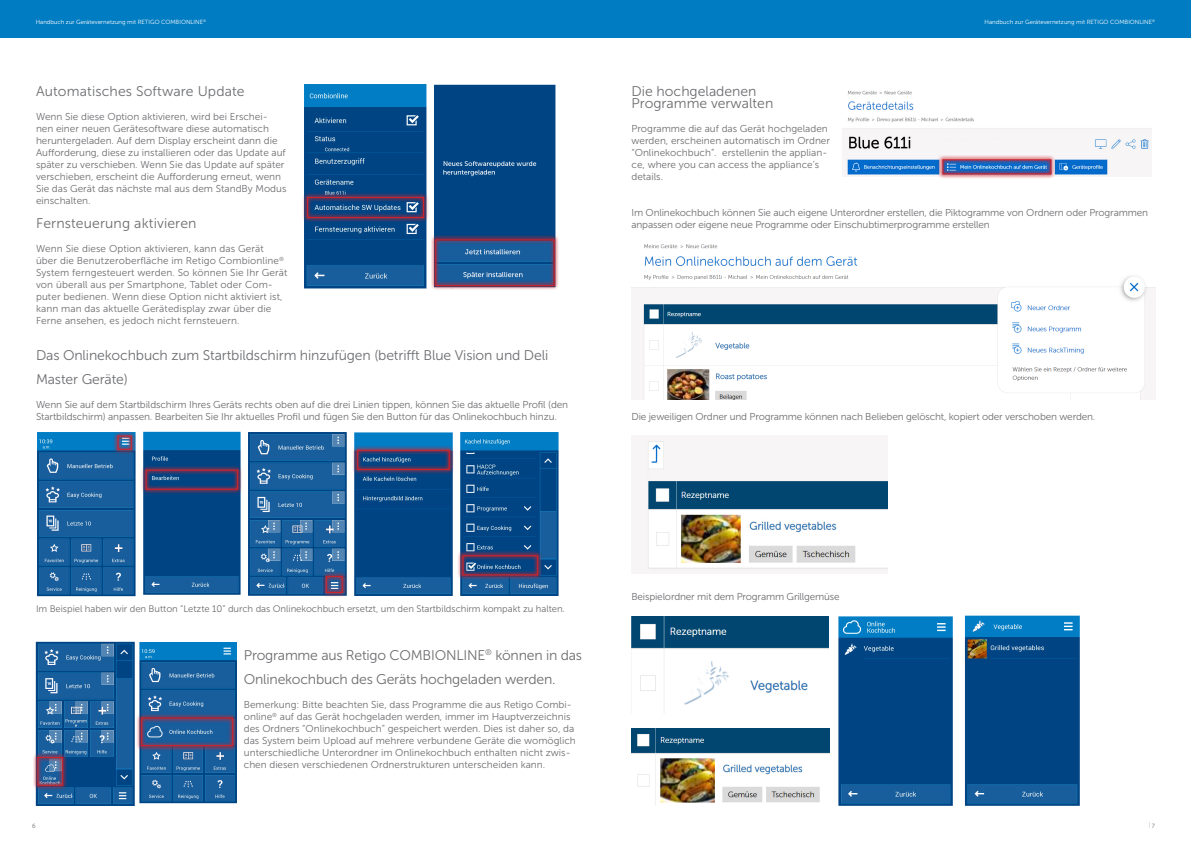
<style>
.page{position:relative;width:1191px;height:842px;background:#fff}
.page>*{position:absolute;margin:0;border:0;box-sizing:border-box;transform-origin:0 0}
.TEXT_1{font:14px/24px "Museo Sans 300";letter-spacing:-.01em;color:#6c6d70}
.TEXT_1-2{font:14px "Museo Sans 300";letter-spacing:.01em;color:#6c6d70}
.TEXT_1-3{font:10px/12px "Museo Sans 300";color:#6c6d70}
.TEXT_1-4{font:9.5px "Museo Sans 300";letter-spacing:-.005em;color:#6c6d70}
.t1{font:6px "Museo Sans 300";color:#fff}
.t2{font:6px "Museo Sans 300";color:#adaeb2}
.t3{font:6px "Museo Sans 300";color:#636366}
.s1{color:#636366}
</style>
<div class="page">
<div style="left:0;top:0;width:1191px;height:38px;background:#007cc2"></div>
<img style="left:248px;top:432px;width:99px;height:164px">
<img style="left:354px;top:432px;width:99px;height:164px">
<img style="left:460px;top:432px;width:99px;height:164px">
<img style="left:37px;top:432px;width:99px;height:164px">
<img style="left:143px;top:432px;width:98px;height:163px">
<img style="left:35px;top:641px;width:100px;height:165px">
<img style="left:139px;top:642px;width:98px;height:161px">
<img style="left:631px;top:244px;width:524px;height:155px">
<img style="left:647px;top:439px;width:241px;height:133px">
<img style="left:631px;top:617px;width:197px;height:88px">
<img style="left:631px;top:729px;width:198px;height:77px">
<img style="left:838px;top:616px;width:115px;height:190px">
<img style="left:964px;top:615px;width:115px;height:190px">
<img style="left:304px;top:84px;width:123px;height:205px">
<div style="left:434px;top:84px;width:122px;height:151px;background:#004483"></div>
<svg style="left:303px;top:192px;width:125px;height:31px;background:#304f81"></svg>
<div style="left:307px;top:197px;width:117px;height:21px;border:1px solid #d1232a"></div>
<svg style="left:142px;top:465px;width:100px;height:30px;background:#29467a"></svg>
<div style="left:146px;top:470px;width:92px;height:20px;border:1px solid #d1232a"></div>
<svg style="left:353px;top:445px;width:101px;height:30px;background:#2a5085"></svg>
<div style="left:357px;top:450px;width:93px;height:20px;border:1px solid #d1232a"></div>
<svg style="left:458px;top:550px;width:85px;height:30px;background:#354f80"></svg>
<div style="left:462px;top:555px;width:76px;height:20px;border:1px solid #d1232a"></div>
<svg style="left:137px;top:713px;width:100px;height:38px;background:#385d91"></svg>
<div style="left:141px;top:717px;width:92px;height:29px;border:1px solid #d1232a"></div>
<svg style="left:113px;top:432px;width:23px;height:22px"></svg>
<div style="left:117px;top:436px;width:15px;height:14px;border:1px solid #d1232a"></div>
<svg style="left:321px;top:572px;width:26px;height:25px"></svg>
<div style="left:326px;top:576px;width:17px;height:17px;border:1px solid #d1232a"></div>
<svg style="left:33px;top:752px;width:35px;height:38px"></svg>
<div style="left:37px;top:757px;width:26px;height:29px;border:1px solid #d1232a"></div>
<svg style="left:431px;top:235px;width:128px;height:55px;background:#3f689b"></svg>
<div style="left:435px;top:239px;width:119px;height:47px;border:1px solid #d1232a"></div>
<img style="left:842px;top:90px;width:309px;height:87px">
<svg style="left:938px;top:155px;width:118px;height:24px;background:#8b96c0"></svg>
<div style="left:942px;top:159px;width:109px;height:15px;border:1px solid #d1232a"></div>
<p class="t1" style="left:36px;top:19px;width:172px">Handbuch zur Gerätevernetzung mit RETIGO COMBIONLINE<sup>®</sup></p>
<p class="TEXT_1-2" style="left:36px;top:84px;width:210px">Automatisches Software Update</p>
<p class="TEXT_1-3" style="left:36px;top:111px;width:252px">Wenn Sie diese Option aktivieren, wird bei Erschei&shy;nen einer neuen Gerätesoftware diese automatisch heruntergeladen. Auf dem Display erscheint dann die Aufforderung, diese zu installieren oder das Update auf später zu verschieben. Wenn Sie das Update auf später verschieben, erscheint die Aufforderung erneut, wenn Sie das Gerät das nächste mal aus dem StandBy Modus einschalten.</p>
<p class="TEXT_1-2" style="left:36px;top:216px;width:162px">Fernsteuerung aktivieren</p>
<p class="TEXT_1-3" style="left:36px;top:243px;width:253px">Wenn Sie diese Option aktivieren, kann das Gerät<br>über die Benutzeroberfläche im Retigo Combionline<sup>® </sup>System ferngesteuert werden. So können Sie Ihr Gerät von überall aus per Smartphone, Tablet oder Com&shy;puter bedienen. Wenn diese Option nicht aktiviert ist, kann man das aktuelle Gerätedisplay zwar über die Ferne ansehen, es jedoch nicht fernsteuern.</p>
<p class="TEXT_1" style="left:36px;top:343px;width:514px">Das Onlinekochbuch zum Startbildschirm hinzufügen (betrifft Blue Vision und Deli<br>Master Geräte)</p>
<p class="TEXT_1-3" style="left:36px;top:399px;width:533px">Wenn Sie auf dem Startbildschirm Ihres Geräts rechts oben auf die drei Linien tippen, können Sie das aktuelle Profil (den<br>Startbildschirm) anpassen. Bearbeiten Sie Ihr aktuelles Profil und fügen Sie den Button für das Onlinekochbuch hinzu.</p>
<p class="t1" style="left:984px;top:19px;width:172px">Handbuch zur Gerätevernetzung mit RETIGO COMBIONLINE<sup>®</sup></p>
<p class="TEXT_1" style="left:631px;top:85px;width:143px;line-height:12px">Die hochgeladenen<br>Programme verwalten</p>
<p class="TEXT_1-3" style="left:631px;top:123px;width:200px">Programme die auf das Gerät hochgeladen werden, erscheinen automatisch im Ordner “Onlinekochbuch”. erstellenin the applian&shy;ce, where you can access the appliance’s details.</p>
<p class="TEXT_1-3" style="left:631px;top:207px;width:518px">Im Onlinekochbuch können Sie auch eigene Unterordner erstellen, die Piktogramme von Ordnern oder Programmen anpassen oder eigene neue Programme oder Einschubtimerprogramme erstellen</p>
<p class="TEXT_1-3" style="left:631px;top:411px;width:465px">Die jeweiligen Ordner und Programme können nach Belieben gelöscht, kopiert oder verschoben werden.</p>
<p class="TEXT_1-4" style="left:36px;top:604px;width:530px">Im Beispiel haben wir den Button “Letzte 10” durch das Onlinekochbuch ersetzt, um den Startbildschirm kompakt zu halten.</p>
<p class="t3" style="left:32px;top:822px;width:5px">6</p>
<p class="TEXT_1" style="left:244px;top:643px;width:340px">Programme aus Retigo COMBIONLINE<sup>®</sup> können in das<br>Onlinekochbuch des Geräts hochgeladen werden.</p>
<p class="TEXT_1-3" style="left:244px;top:699px;width:333px">Bemerkung: Bitte beachten Sie, dass Programme die aus Retigo Combi&shy;online<sup>®</sup> auf das Gerät hochgeladen werden, immer im Hauptverzeichnis des Ordners “Onlinekochbuch” gespeichert werden. Dies ist daher so, da das System beim Upload auf mehrere verbundene Geräte die womöglich unterschiedliche Unterordner im Onlinekochbuch enthalten nicht zwis&shy;chen diesen verschiedenen Ordnerstrukturen unterscheiden kann.</p>
<p class="TEXT_1-3" style="left:631px;top:591px;width:210px">Beispielordner mit dem Programm Grillgemüse</p>
<p class="t2" style="left:1148px;top:822px;width:8px">| <span class="s1">7</span></p>
</div>
